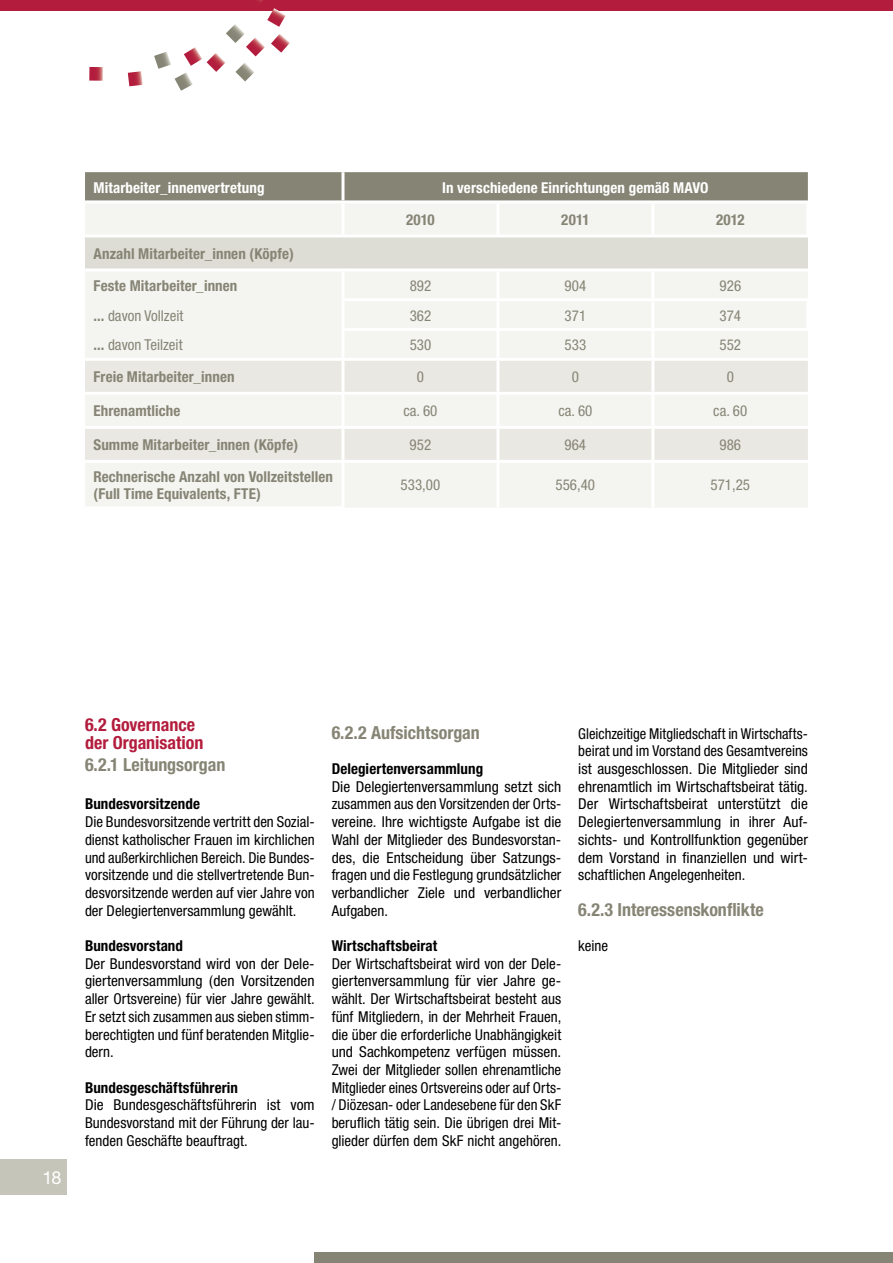
<style>
.page{position:relative;width:893px;height:1263px;background:#fff}
.page>*{position:absolute;margin:0;border:0;box-sizing:border-box;transform-origin:0 0}
.t1{font:700 condensed 18px "Helvetica Neue";color:#868575}
.t2{font:700 condensed 18px/18px "Helvetica Neue";color:#b31c3d}
.t3{font:18px "Helvetica Neue";color:#fff}
.t4{font:condensed 15px/17.7px "Helvetica Neue";color:#000;text-align:justify}
.t5{font:700 condensed 15px/32px "Helvetica Neue";letter-spacing:.005em;color:#868575}
.t6{font:condensed 15px "Helvetica Neue";color:#868575}
.t7{font:700 condensed 15px "Helvetica Neue";letter-spacing:.005em;color:#000}
.t8{font:700 condensed 15px "Helvetica Neue";letter-spacing:.005em;color:#fff}
.s1{font-weight:700}
</style>
<div class="page">
<div style="left:0;top:0;width:893px;height:11px;background:#b31c3d"></div>
<div style="left:315px;top:1252px;width:578px;height:11px;background:#868575"></div>
<div style="left:0;top:1159px;width:66px;height:36px;background:#c6c5b9"></div>
<div style="left:85px;top:172px;width:723px;height:28px;background:#868575"></div>
<div style="left:85px;top:204px;width:723px;height:303px;background:#f4f4f1"></div>
<div style="left:85px;top:236px;width:723px;height:34px;background:#ddddd5"></div>
<svg style="left:85px;top:361px;width:723px;height:99px;fill:#e9e8e3"></svg>
<hr style="left:85px;top:506px;width:259px;height:3px;background:#fff">
<hr style="left:85px;top:268px;width:258px;height:3px;background:#fff">
<hr style="left:343px;top:268px;width:155px;height:3px;background:#fff">
<hr style="left:341px;top:271px;width:3px;height:27px;background:#fff">
<hr style="left:498px;top:268px;width:155px;height:3px;background:#fff">
<hr style="left:496px;top:271px;width:3px;height:27px;background:#fff">
<hr style="left:653px;top:268px;width:155px;height:3px;background:#fff">
<hr style="left:651px;top:271px;width:3px;height:27px;background:#fff">
<hr style="left:341px;top:331px;width:3px;height:27px;background:#fff">
<hr style="left:496px;top:331px;width:3px;height:27px;background:#fff">
<hr style="left:651px;top:331px;width:3px;height:27px;background:#fff">
<hr style="left:85px;top:358px;width:258px;height:3px;background:#fff">
<hr style="left:343px;top:358px;width:155px;height:3px;background:#fff">
<hr style="left:341px;top:361px;width:3px;height:31px;background:#fff">
<hr style="left:498px;top:358px;width:155px;height:3px;background:#fff">
<hr style="left:496px;top:361px;width:3px;height:31px;background:#fff">
<hr style="left:653px;top:358px;width:155px;height:3px;background:#fff">
<hr style="left:651px;top:361px;width:3px;height:31px;background:#fff">
<hr style="left:85px;top:392px;width:258px;height:3px;background:#fff">
<hr style="left:343px;top:392px;width:155px;height:3px;background:#fff">
<hr style="left:341px;top:395px;width:3px;height:31px;background:#fff">
<hr style="left:498px;top:392px;width:155px;height:3px;background:#fff">
<hr style="left:496px;top:395px;width:3px;height:31px;background:#fff">
<hr style="left:653px;top:392px;width:155px;height:3px;background:#fff">
<hr style="left:651px;top:395px;width:3px;height:31px;background:#fff">
<hr style="left:85px;top:426px;width:258px;height:3px;background:#fff">
<hr style="left:343px;top:426px;width:155px;height:3px;background:#fff">
<hr style="left:341px;top:429px;width:3px;height:31px;background:#fff">
<hr style="left:498px;top:426px;width:155px;height:3px;background:#fff">
<hr style="left:496px;top:429px;width:3px;height:31px;background:#fff">
<hr style="left:653px;top:426px;width:155px;height:3px;background:#fff">
<hr style="left:651px;top:429px;width:3px;height:31px;background:#fff">
<hr style="left:85px;top:460px;width:258px;height:3px;background:#fff">
<hr style="left:343px;top:460px;width:155px;height:3px;background:#fff">
<hr style="left:341px;top:463px;width:3px;height:43px;background:#fff">
<hr style="left:498px;top:460px;width:155px;height:3px;background:#fff">
<hr style="left:496px;top:463px;width:3px;height:45px;background:#fff">
<hr style="left:653px;top:460px;width:155px;height:3px;background:#fff">
<hr style="left:651px;top:463px;width:3px;height:45px;background:#fff">
<hr style="left:341px;top:298px;width:157px;height:3px;background:#fff">
<hr style="left:341px;top:301px;width:3px;height:27px;background:#fff">
<hr style="left:341px;top:328px;width:157px;height:3px;background:#fff">
<hr style="left:498px;top:298px;width:155px;height:3px;background:#fff">
<hr style="left:496px;top:301px;width:3px;height:27px;background:#fff">
<hr style="left:498px;top:328px;width:155px;height:3px;background:#fff">
<hr style="left:653px;top:298px;width:156px;height:3px;background:#fff">
<hr style="left:651px;top:301px;width:3px;height:27px;background:#fff">
<hr style="left:806px;top:301px;width:3px;height:27px;background:#fff">
<hr style="left:653px;top:328px;width:156px;height:3px;background:#fff">
<hr style="left:341px;top:172px;width:3px;height:28px;background:#fff">
<hr style="left:341px;top:203px;width:3px;height:31px;background:#fff">
<hr style="left:496px;top:203px;width:3px;height:31px;background:#fff">
<hr style="left:651px;top:203px;width:3px;height:31px;background:#fff">
<hr style="left:806px;top:203px;width:3px;height:31px;background:#fff">
<hr style="left:85px;top:234px;width:258px;height:3px;background:#fff">
<hr style="left:343px;top:234px;width:155px;height:3px;background:#fff">
<hr style="left:498px;top:234px;width:155px;height:3px;background:#fff">
<hr style="left:653px;top:234px;width:156px;height:3px;background:#fff">
<svg style="left:89px;top:67px;width:14px;height:14px"></svg>
<svg style="left:128px;top:71px;width:15px;height:15px"></svg>
<svg style="left:154px;top:0;width:136px;height:91px"></svg>
<p class="t8" style="left:94px;top:178px;width:172px">Mitarbeiter_innenvertretung</p>
<p class="t8" style="left:442px;top:178px;width:268px">In verschiedene Einrichtungen gemäß MAVO</p>
<p class="t5" style="left:406px;top:203px;width:30px">2010</p>
<p class="t5" style="left:561px;top:203px;width:30px">2011</p>
<p class="t5" style="left:716px;top:203px;width:30px">2012</p>
<p class="t5" style="left:94px;top:237px;width:202px">Anzahl Mitarbeiter_innen (Köpfe)<br>Feste Mitarbeiter_innen</p>
<p class="t6" style="left:410px;top:277px;width:23px">892</p>
<p class="t6" style="left:565px;top:277px;width:23px">904</p>
<p class="t6" style="left:720px;top:277px;width:23px">926</p>
<p class="t6" style="left:94px;top:307px;width:91px"><span class="s1">...</span> davon Vollzeit</p>
<p class="t6" style="left:410px;top:307px;width:23px">362</p>
<p class="t6" style="left:565px;top:307px;width:23px">371</p>
<p class="t6" style="left:720px;top:307px;width:23px">374</p>
<p class="t6" style="left:94px;top:336px;width:91px"><span class="s1">...</span> davon Teilzeit</p>
<p class="t6" style="left:410px;top:336px;width:23px">530</p>
<p class="t6" style="left:565px;top:336px;width:23px">533</p>
<p class="t6" style="left:720px;top:336px;width:23px">552</p>
<p class="t5" style="left:93px;top:361px;width:143px">Freie Mitarbeiter_innen</p>
<p class="t6" style="left:417px;top:368px;width:9px">0</p>
<p class="t6" style="left:572px;top:368px;width:9px">0</p>
<p class="t6" style="left:727px;top:368px;width:9px">0</p>
<p class="t5" style="left:93px;top:395px;width:88px">Ehrenamtliche</p>
<p class="t6" style="left:403px;top:402px;width:36px">ca. 60</p>
<p class="t6" style="left:558px;top:402px;width:36px">ca. 60</p>
<p class="t6" style="left:713px;top:402px;width:36px">ca. 60</p>
<p class="t5" style="left:93px;top:429px;width:206px">Summe Mitarbeiter_innen (Köpfe)</p>
<p class="t6" style="left:410px;top:436px;width:23px">952</p>
<p class="t6" style="left:565px;top:436px;width:23px">964</p>
<p class="t6" style="left:719px;top:436px;width:23px">986</p>
<p class="t5" style="left:93px;top:467px;width:241px;line-height:17.7px">Rechnerische Anzahl von Vollzeitstellen (Full Time Equivalents, FTE)</p>
<p class="t6" style="left:401px;top:476px;width:41px">533,00</p>
<p class="t6" style="left:556px;top:476px;width:41px">556,40</p>
<p class="t6" style="left:710px;top:476px;width:41px">571,25</p>
<p class="t3" style="left:43px;top:1166px;width:20px">18</p>
<p class="t2" style="left:85px;top:715px;width:120px">6.2 Governance der Organisation</p>
<p class="t1" style="left:85px;top:753px;width:142px">6.2.1 Leitungsorgan</p>
<p class="t7" style="left:85px;top:795px;width:116px">Bundesvorsitzende</p>
<p class="t4" style="left:85px;top:813px;width:231px">Die Bundesvorsitzende vertritt den Sozial&shy;dienst katholischer Frauen im kirchlichen und außerkirchlichen Bereich. Die Bundes&shy;vorsitzende und die stellvertretende Bun&shy;desvorsitzende werden auf vier Jahre von der Delegiertenversammlung gewählt.</p>
<p class="t7" style="left:85px;top:937px;width:100px">Bundesvorstand</p>
<p class="t4" style="left:85px;top:954px;width:231px">Der Bundesvorstand wird von der Dele&shy;giertenversammlung (den Vorsitzenden aller Ortsvereine) für vier Jahre gewählt.<br>Er setzt sich zusammen aus sieben stimm&shy;berechtigten und fünf beratenden Mitglie&shy;dern.</p>
<p class="t7" style="left:85px;top:1078px;width:154px">Bundesgeschäftsführerin</p>
<p class="t4" style="left:85px;top:1096px;width:231px">Die Bundesgeschäftsführerin ist vom Bundesvorstand mit der Führung der lau&shy;fenden Geschäfte beauftragt.</p>
<p class="t1" style="left:332px;top:721px;width:150px">6.2.2 Aufsichtsorgan</p>
<p class="t7" style="left:332px;top:760px;width:153px">Delegiertenversammlung</p>
<p class="t4" style="left:332px;top:777px;width:231px">Die Delegiertenversammlung setzt sich zusammen aus den Vorsitzenden der Orts&shy;vereine. Ihre wichtigste Aufgabe ist die Wahl der Mitglieder des Bundesvorstan&shy;des, die Entscheidung über Satzungs&shy;fragen und die Festlegung grundsätzlicher verbandlicher Ziele und verbandlicher Aufgaben.</p>
<p class="t7" style="left:332px;top:937px;width:107px">Wirtschaftsbeirat</p>
<p class="t4" style="left:332px;top:954px;width:231px">Der Wirtschaftsbeirat wird von der Dele&shy;giertenversammlung für vier Jahre ge&shy;wählt. Der Wirtschaftsbeirat besteht aus fünf Mitgliedern, in der Mehrheit Frauen, die über die erforderliche Unabhängigkeit und Sachkompetenz verfügen müssen.<br>Zwei der Mitglieder sollen ehrenamtliche Mitglieder eines Ortsvereins oder auf Orts-/ Diözesan- oder Landesebene für den SkF beruflich tätig sein. Die übrigen drei Mit&shy;glieder dürfen dem SkF nicht angehören.</p>
<p class="t4" style="left:578px;top:724px;width:231px">Gleichzeitige Mitgliedschaft in Wirtschafts&shy;beirat und im Vorstand des Gesamtvereins ist ausgeschlossen. Die Mitglieder sind ehrenamtlich im Wirtschaftsbeirat tätig.<br>Der Wirtschaftsbeirat unterstützt die Delegiertenversammlung in ihrer Auf&shy;sichts- und Kontrollfunktion gegenüber dem Vorstand in finanziellen und wirt&shy;schaftlichen Angelegenheiten.</p>
<p class="t1" style="left:578px;top:898px;width:187px">6.2.3 Interessenskonflikte</p>
<p class="t4" style="left:578px;top:937px;width:31px">keine</p>
</div>
